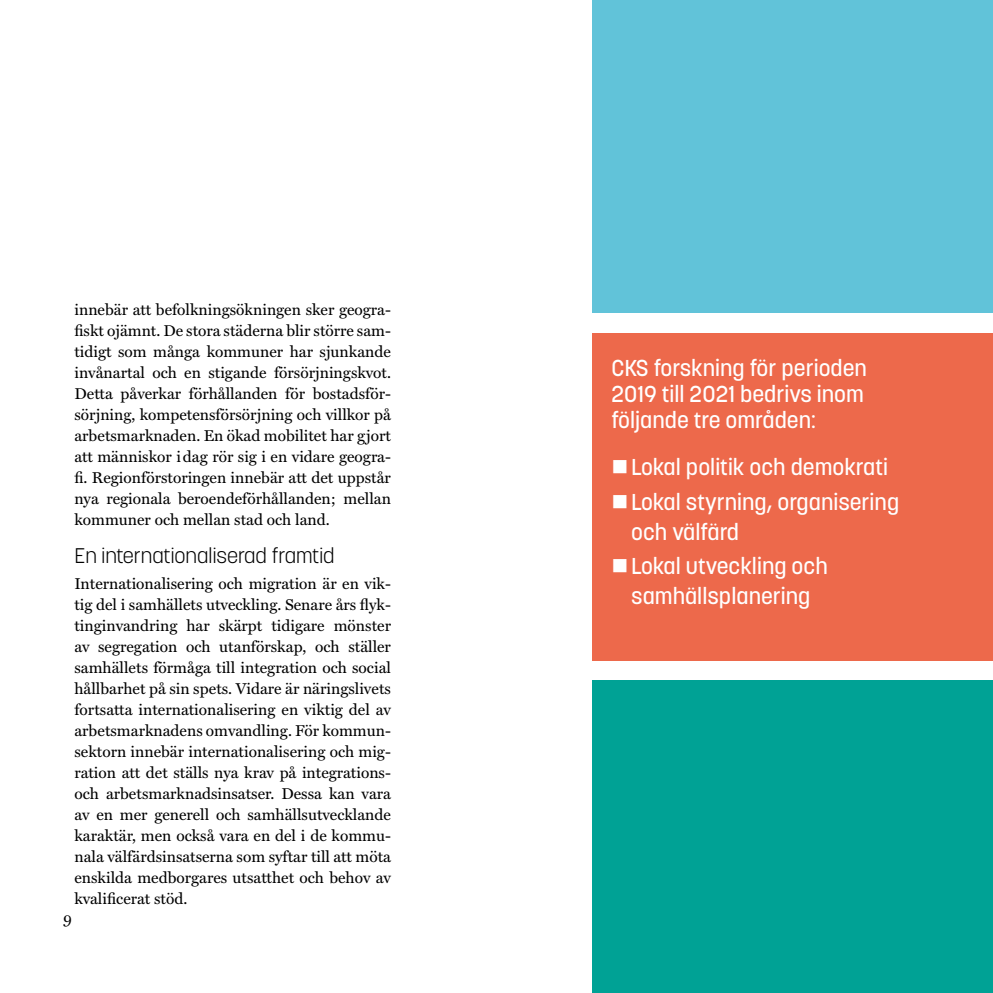
<style>
.page{position:relative;width:993px;height:993px;background:#fff}
.page>*{position:absolute;margin:0;border:0;box-sizing:border-box;transform-origin:0 0}
.t1{font:500 22.75px/26.2px "Korolev Li U";color:#fff}
.t2{font:300 21px "Korolev Li U";color:#000}
.t3{font:15.75px/21px "Miller Text";color:#000;text-align:justify}
</style>
<div class="page">
<div style="left:592px;top:0;width:400px;height:313px;background:#61c3d9"></div>
<div style="left:592px;top:332px;width:400px;height:328px;background:#ed694b"></div>
<div style="left:592px;top:680px;width:400px;height:312px;background:#00a295"></div>
<p class="t3" style="left:74px;top:300px;width:318px">innebär att befolkningsökningen sker geogra&shy;fiskt ojämnt. De stora städerna blir större sam&shy;tidigt som många kommuner har sjunkande invånartal och en stigande försörjningskvot.<br>Detta påverkar förhållanden för bostadsför&shy;sörjning, kompetensförsörjning och villkor på arbetsmarknaden. En ökad mobilitet har gjort att människor idag rör sig i en vidare geogra&shy;fi. Regionförstoringen innebär att det uppstår nya regionala beroendeförhållanden; mellan kommuner och mellan stad och land.</p>
<h2 class="t2" style="left:74px;top:541px;width:262px">En internationaliserad framtid</h2>
<p class="t3" style="left:74px;top:573px;width:318px">Internationalisering och migration är en vik&shy;tig del i samhällets utveckling. Senare års flyk&shy;tinginvandring har skärpt tidigare mönster av segregation och utanförskap, och ställer samhällets förmåga till integration och social hållbarhet på sin spets. Vidare är näringslivets fortsatta internationalisering en viktig del av arbetsmarknadens omvandling. För kommun&shy;sektorn innebär internationalisering och mig&shy;ration att det ställs nya krav på integrations&shy;och arbetsmarknadsinsatser. Dessa kan vara av en mer generell och samhällsutvecklande karaktär, men också vara en del i de kommu&shy;nala välfärdsinsatserna som syftar till att möta enskilda medborgares utsatthet och behov av kvalificerat stöd.</p>
<p class="t3" style="left:63px;top:909px;width:10px">9</p>
<h1 class="t1" style="left:611px;top:354px;width:257px">CKS forskning för perioden<br>2019 till 2021 bedrivs inom följande tre områden:</h1>
<h1 class="t1" style="left:611px;top:453px;width:278px">■Lokal politik och demokrati</h1>
<h1 class="t1" style="left:631px;top:486px;width:269px;line-height:29.8px;text-indent:-20px">■Lokal styrning, organisering och välfärd</h1>
<h1 class="t1" style="left:611px;top:551px;width:218px;line-height:29.8px;text-align:center">■Lokal utveckling och samhällsplanering</h1>
</div>
